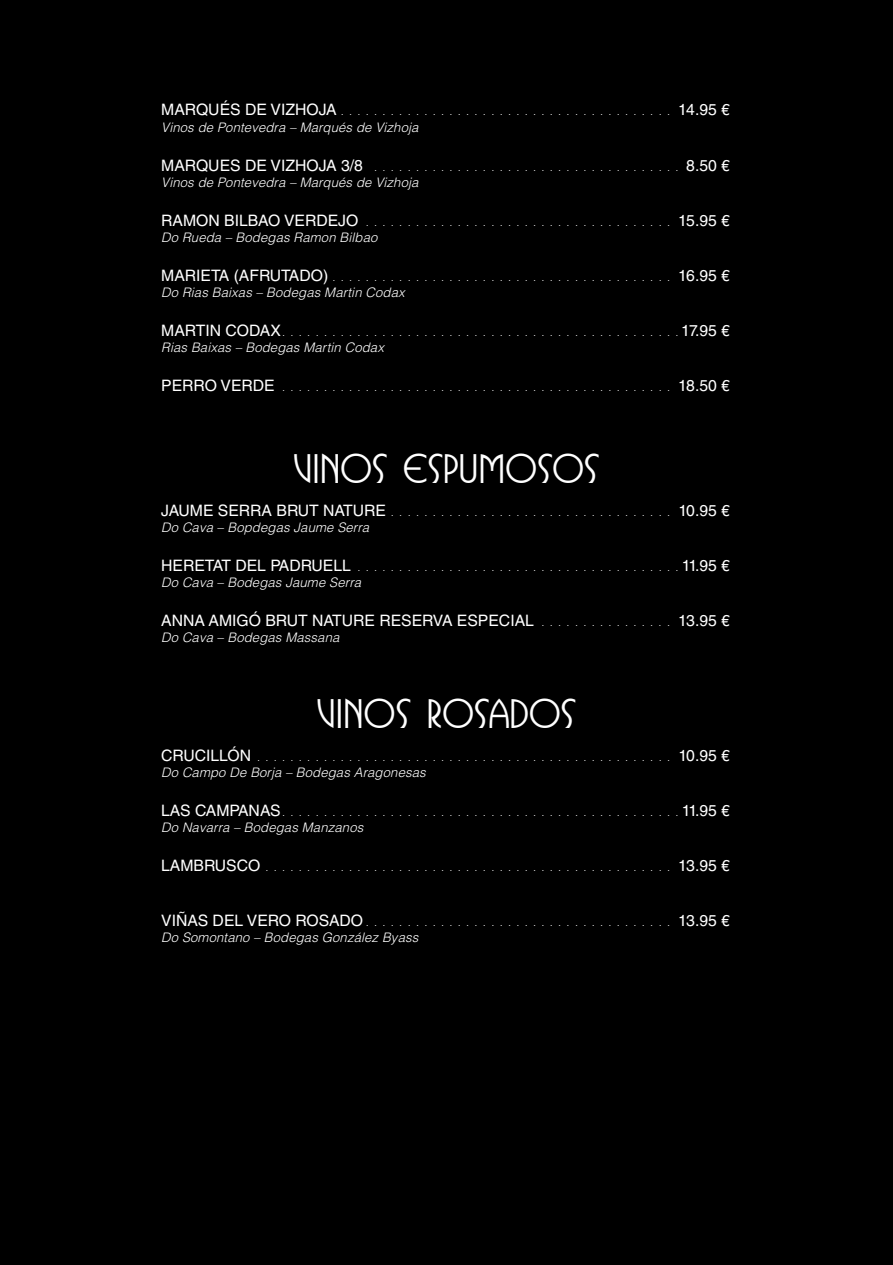
<style>
.page{position:relative;width:893px;height:1265px;background:#000}
.page>*{position:absolute;margin:0;border:0;box-sizing:border-box;transform-origin:0 0}
.t1{font:500 38.5px "Busorama IT Cby BT";color:#fff}
.t2{font:15.75px "Helvetica LT Std";color:#fff}
.t3{font:italic 300 13.12px "Helvetica LT Std";letter-spacing:.01em;color:#fff}
.t4{font:8.75px "Helvetica LT Std";color:#fff}
.s1{font-size:15.75px}
.s2{font-size:8.75px}
</style>
<div class="page">
<p class="t4" style="left:161px;top:107px;width:570px"><span class="s1">MARQUÉS DE VIZHOJA</span> . . . . . . . . . . . . . . . . . . . . . . . . . . . . . . . . . . . . . . . . <span class="s1">14.95 €</span></p>
<h3 class="t3" style="left:161px;top:119px;width:259px">Vinos de Pontevedra – Marqués de Vizhoja</h3>
<p class="t4" style="left:161px;top:162px;width:570px"><span class="s1">MARQUES DE VIZHOJA 3/8</span> . . . . . . . . . . . . . . . . . . . . . . . . . . . . . . . . . . . . . <span class="s1">8.50 €</span></p>
<h3 class="t3" style="left:161px;top:174px;width:259px">Vinos de Pontevedra – Marqués de Vizhoja</h3>
<p class="t4" style="left:161px;top:218px;width:570px"><span class="s1">RAMON BILBAO VERDEJO</span> . . . . . . . . . . . . . . . . . . . . . . . . . . . . . . . . . . . . . <span class="s1">15.95 €</span></p>
<h3 class="t3" style="left:161px;top:229px;width:218px">Do Rueda – Bodegas Ramon Bilbao</h3>
<p class="t4" style="left:161px;top:273px;width:570px"><span class="s1">MARIETA (AFRUTADO)</span> . . . . . . . . . . . . . . . . . . . . . . . . . . . . . . . . . . . . . . . . . <span class="s1">16. 95 €</span></p>
<h3 class="t3" style="left:161px;top:284px;width:245px">Do Rias Baixas – Bodegas Martin Codax</h3>
<p class="t4" style="left:161px;top:328px;width:570px"><span class="s1">MARTIN CODAX</span> . . . . . . . . . . . . . . . . . . . . . . . . . . . . . . . . . . . . . . . . . . . . . . . <span class="s1">17. 95 €</span></p>
<h3 class="t3" style="left:161px;top:339px;width:224px">Rias Baixas – Bodegas Martin Codax</h3>
<p class="t4" style="left:161px;top:383px;width:570px"><span class="s1">PERRO VERDE</span> . . . . . . . . . . . . . . . . . . . . . . . . . . . . . . . . . . . . . . . . . . . . . . . <span class="s1">18.50 €</span></p>
<h1 class="t1" style="left:294px;top:446px;width:307px">VINOS ESPUMOSOS</h1>
<p class="t4" style="left:161px;top:508px;width:570px"><span class="s1">JAUME SERRA BRUT NATURE</span> . . . . . . . . . . . . . . . . . . . . . . . . . . . . . . . . . . <span class="s1">10.95 €</span></p>
<h3 class="t3" style="left:161px;top:519px;width:210px">Do Cava – Bopdegas Jaume Serra</h3>
<p class="t4" style="left:161px;top:563px;width:570px"><span class="s1">HERETAT DEL PADRUELL</span> . . . . . . . . . . . . . . . . . . . . . . . . . . . . . . . . . . . . . . <span class="s1">11.95 €</span></p>
<h3 class="t3" style="left:161px;top:574px;width:201px">Do Cava – Bodegas Jaume Serra</h3>
<h2 class="t2" style="left:161px;top:611px;width:570px">ANNA AMIGÓ BRUT NATURE RESERVA ESPECIAL <span class="s2">. . . . . . . . . . . . . . . .</span> 13.95 €</h2>
<h3 class="t3" style="left:161px;top:629px;width:180px">Do Cava – Bodegas Massana</h3>
<h1 class="t1" style="left:317px;top:690px;width:260px">VINOS ROSADOS</h1>
<p class="t4" style="left:161px;top:752px;width:570px"><span class="s1">CRUCILLÓN</span> . . . . . . . . . . . . . . . . . . . . . . . . . . . . . . . . . . . . . . . . . . . . . . . . . . <span class="s1">10.95 €</span></p>
<h3 class="t3" style="left:161px;top:764px;width:266px">Do Campo De Borja – Bodegas Aragonesas</h3>
<p class="t4" style="left:161px;top:807px;width:570px"><span class="s1">LAS CAMPANAS</span> . . . . . . . . . . . . . . . . . . . . . . . . . . . . . . . . . . . . . . . . . . . . . . . <span class="s1">11. 95 €</span></p>
<h3 class="t3" style="left:161px;top:819px;width:204px">Do Navarra – Bodegas Manzanos</h3>
<p class="t4" style="left:161px;top:863px;width:570px"><span class="s1">LAMBRUSCO</span> . . . . . . . . . . . . . . . . . . . . . . . . . . . . . . . . . . . . . . . . . . . . . . . . . <span class="s1">13.95 €</span></p>
<p class="t4" style="left:161px;top:918px;width:570px"><span class="s1">VIÑAS DEL VERO ROSADO</span> . . . . . . . . . . . . . . . . . . . . . . . . . . . . . . . . . . . . . <span class="s1">13.95 €</span></p>
<h3 class="t3" style="left:161px;top:929px;width:259px">Do Somontano – Bodegas González Byass</h3>
</div>
